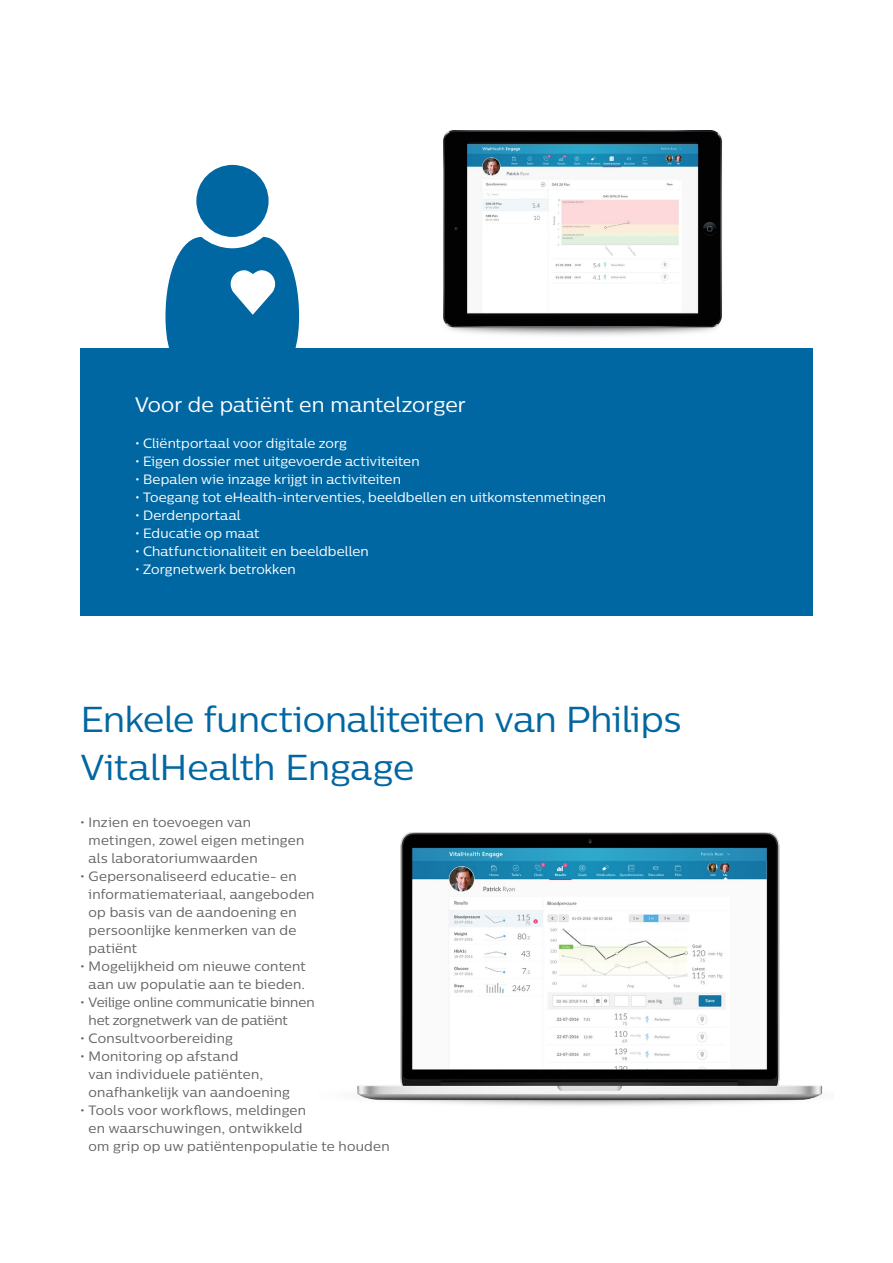
<style>
.page{position:relative;width:893px;height:1263px;background:#fff}
.page>*{position:absolute;margin:0;border:0;box-sizing:border-box;transform-origin:0 0}
.t1{font:36px/48px "Centrale Sans";letter-spacing:-.005em;color:#0067a2}
.t2{font:21px "Centrale Sans";letter-spacing:.01em;color:#fff}
.t3{font:13.5px/18px "Centrale Sans";letter-spacing:.02em;color:#646363}
.t4{font:13.5px "Centrale Sans";letter-spacing:.01em;color:#fff}
.t5{font:13.5px/18px "Centrale Sans";letter-spacing:-.005em;color:#646363}
</style>
<div class="page">
<div style="left:196px;top:165px;width:73px;height:72px;background:#0067a2;border-radius:50%"></div>
<svg style="left:165px;top:237px;width:134px;height:112px"></svg>
<div style="left:81px;top:349px;width:732px;height:267px;background:#0067a2"></div>
<img style="left:357px;top:832px;width:466px;height:274px">
<img style="left:443px;top:131px;width:279px;height:205px">
<h2 class="t2" style="left:135px;top:392px;width:332px">Voor de patiënt en mantelzorger</h2>
<p class="t4" style="left:135px;top:435px;width:213px">• Cliëntportaal voor digitale zorg</p>
<p class="t4" style="left:135px;top:453px;width:286px">• Eigen dossier met uitgevoerde activiteiten</p>
<p class="t4" style="left:135px;top:471px;width:268px">• Bepalen wie inzage krijgt in activiteiten</p>
<p class="t4" style="left:135px;top:489px;width:473px">• Toegang tot eHealth-interventies, beeldbellen en uitkomstenmetingen</p>
<p class="t4" style="left:135px;top:507px;width:107px">• Derdenportaal</p>
<p class="t4" style="left:135px;top:525px;width:126px">• Educatie op maat</p>
<p class="t4" style="left:135px;top:543px;width:235px">• Chatfunctionaliteit en beeldbellen</p>
<p class="t4" style="left:135px;top:561px;width:162px">• Zorgnetwerk betrokken</p>
<h1 class="t1" style="left:81px;top:695px;width:602px">Enkele functionaliteiten van Philips<br>VitalHealth Engage</h1>
<p class="t3" style="left:89px;top:813px;width:217px;text-indent:-8px">• Inzien en toevoegen van metingen, zowel eigen metingen als laboratoriumwaarden</p>
<p class="t3" style="left:89px;top:867px;width:227px;text-indent:-8px">• Gepersonaliseerd educatie- en informatiemateriaal, aangeboden op basis van de aandoening en persoonlijke kenmerken van de patiënt</p>
<p class="t3" style="left:80px;top:957px;width:227px;text-align:center">• Mogelijkheid om nieuwe content aan uw populatie aan te bieden.</p>
<p class="t5" style="left:89px;top:993px;width:228px;text-indent:-8px">• Veilige online communicatie binnen het zorgnetwerk van de patiënt</p>
<p class="t3" style="left:80px;top:1029px;width:154px">• Consultvoorbereiding</p>
<p class="t3" style="left:89px;top:1047px;width:203px;text-indent:-8px">• Monitoring op afstand<br>van individuele patiënten, onafhankelijk van aandoening</p>
<p class="t3" style="left:89px;top:1101px;width:303px;text-indent:-8px">• Tools voor workflows, meldingen<br>en waarschuwingen, ontwikkeld<br>om grip op uw patiëntenpopulatie te houden</p>
</div>
